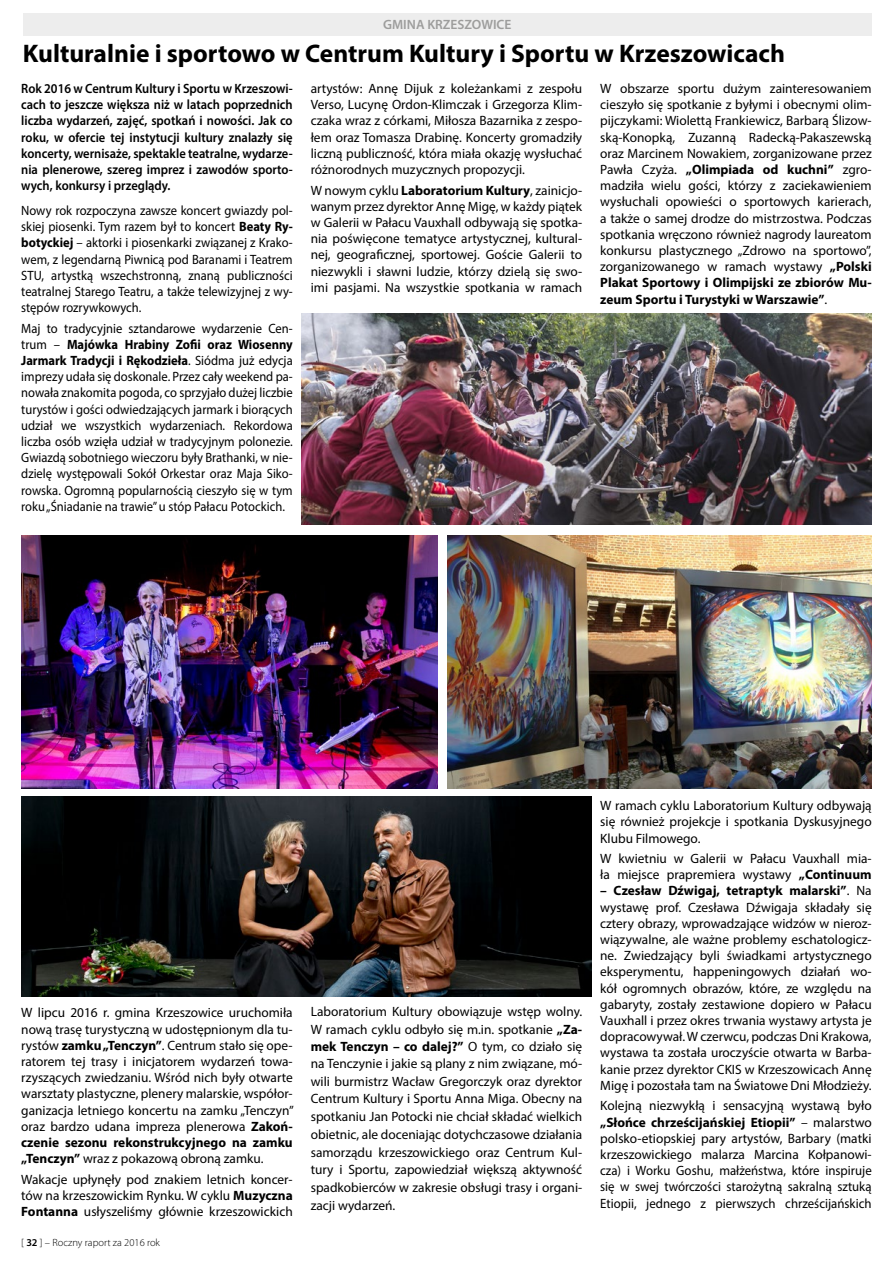
<style>
.page{position:relative;width:893px;height:1263px;background:#fff}
.page>*{position:absolute;margin:0;border:0;box-sizing:border-box;transform-origin:0 0}
.t1{font:700 25.5px "Myriad Pro";color:#000}
.t2{font:13.5px/16.2px "Myriad Pro";color:#000;text-align:justify}
.t3{font:13.5px/16.2px "Myriad Pro";color:#000;text-align:justify;scale:.93 1}
.t4{font:600 13.5px/16.2px "Myriad Pro";color:#000;text-align:justify;scale:.93 1}
.t5{font:600 13.5px "Myriad Pro";color:#9d9d9c}
.t6{font:300 10.5px "Myriad Pro";color:#000}
.s1{font-weight:700}
.s2{font-weight:600}
</style>
<div class="page">
<div style="left:23px;top:13px;width:849px;height:22px;background:#ededed"></div>
<img style="left:21px;top:535px;width:416px;height:254px">
<img style="left:21px;top:797px;width:570px;height:199px">
<img style="left:302px;top:313px;width:570px;height:212px">
<img style="left:448px;top:535px;width:424px;height:254px">
<p class="t5" style="left:383px;top:16px;width:130px">GMINA KRZESZOWICE</p>
<h1 class="t1" style="left:23px;top:36px;width:764px">Kulturalnie i sportowo w Centrum Kultury i Sportu w Krzeszowicach</h1>
<p class="t4" style="left:21px;top:80px;width:293px">Rok 2016 w Centrum Kultury i Sportu w Krzeszowi&shy;cach to jeszcze większa niż w latach poprzednich liczba wydarzeń, zajęć, spotkań i nowości. Jak co roku, w ofercie tej instytucji kultury znalazły się koncerty, wernisaże, spektakle teatralne, wydarze&shy;nia plenerowe, szereg imprez i zawodów sporto&shy;wych, konkursy i przeglądy.</p>
<p class="t3" style="left:21px;top:202px;width:293px">Nowy rok rozpoczyna zawsze koncert gwiazdy pol&shy;skiej piosenki. Tym razem był to koncert <span class="s1">Beaty Ry&shy;botyckiej</span> – aktorki i piosenkarki związanej z Krako&shy;wem, z legendarną Piwnicą pod Baranami i Teatrem STU, artystką wszechstronną, znaną publiczności teatralnej Starego Teatru, a także telewizyjnej z wy&shy;stępów rozrywkowych.</p>
<p class="t3" style="left:21px;top:320px;width:293px">Maj to tradycyjnie sztandarowe wydarzenie Cen&shy;trum – <span class="s1">Majówka Hrabiny Zofii oraz Wiosenny Jarmark Tradycji i Rękodzieła</span>. Siódma już edycja imprezy udała się doskonale. Przez cały weekend pa&shy;nowała znakomita pogoda, co sprzyjało dużej liczbie turystów i gości odwiedzających jarmark i biorących udział we wszystkich wydarzeniach. Rekordowa liczba osób wzięła udział w tradycyjnym polonezie.<br>Gwiazdą sobotniego wieczoru były Brathanki, w nie&shy;dzielę występowali Sokół Orkestar oraz Maja Siko&shy;rowska. Ogromną popularnością cieszyło się w tym roku „Śniadanie na trawie” u stóp Pałacu Potockich.</p>
<p class="t2" style="left:311px;top:80px;width:273px">artystów: Annę Dijuk z koleżankami z zespołu Verso, Lucynę Ordon-Klimczak i Grzegorza Klim&shy;czaka wraz z córkami, Miłosza Bazarnika z zespo&shy;łem oraz Tomasza Drabinę. Koncerty gromadziły liczną publiczność, która miała okazję wysłuchać różnorodnych muzycznych propozycji.</p>
<p class="t2" style="left:311px;top:182px;width:273px">W nowym cyklu <span class="s1">Laboratorium Kultury</span>, zainicjo&shy;wanym przez dyrektor Annę Migę, w każdy piątek w Galerii w Pałacu Vauxhall odbywają się spotka&shy;nia poświęcone tematyce artystycznej, kultural&shy;nej, geograficznej, sportowej. Goście Galerii to niezwykli i sławni ludzie, którzy dzielą się swo&shy;imi pasjami. Na wszystkie spotkania w ramach</p>
<p class="t2" style="left:600px;top:80px;width:273px">W obszarze sportu dużym zainteresowaniem cieszyło się spotkanie z byłymi i obecnymi olim&shy;pijczykami: Wiolettą Frankiewicz, Barbarą Ślizow&shy;ską-Konopką, Zuzanną Radecką-Pakaszewską oraz Marcinem Nowakiem, zorganizowane przez Pawła Czyża. <span class="s1">„Olimpiada od kuchni”</span> zgro&shy;madziła wielu gości, którzy z zaciekawieniem wysłuchali opowieści o sportowych karierach, a także o samej drodze do mistrzostwa. Podczas spotkania wręczono również nagrody laureatom konkursu plastycznego „Zdrowo na sportowo”, zorganizowanego w ramach wystawy <span class="s1">„Polski Plakat Sportowy i Olimpijski ze zbiorów Mu&shy;zeum Sportu i Turystyki w Warszawie”</span>.</p>
<p class="t2" style="left:21px;top:1004px;width:274px">W lipcu 2016 r. gmina Krzeszowice uruchomiła nową trasę turystyczną w udostępnionym dla tu&shy;rystów <span class="s1">zamku „Tenczyn”</span>. Centrum stało się ope&shy;ratorem tej trasy i inicjatorem wydarzeń towa&shy;rzyszących zwiedzaniu. Wśród nich były otwarte warsztaty plastyczne, plenery malarskie, współor&shy;ganizacja letniego koncertu na zamku „Tenczyn” oraz bardzo udana impreza plenerowa <span class="s1">Zakoń&shy;czenie sezonu rekonstrukcyjnego na zamku „Tenczyn”</span> wraz z pokazową obroną zamku.</p>
<p class="t2" style="left:21px;top:1171px;width:273px">Wakacje upłynęły pod znakiem letnich koncer&shy;tów na krzeszowickim Rynku. W cyklu <span class="s1">Muzyczna Fontanna</span> usłyszeliśmy głównie krzeszowickich</p>
<p class="t6" style="left:21px;top:1237px;width:140px">[ <span class="s2">32</span> ] – Roczny raport za 2016 rok</p>
<p class="t2" style="left:311px;top:1003px;width:273px;line-height:17.5px">Laboratorium Kultury obowiązuje wstęp wolny.<br>W ramach cyklu odbyło się m.in. spotkanie <span class="s1">„Za&shy;mek Tenczyn – co dalej?”</span> O tym, co działo się na Tenczynie i jakie są plany z nim związane, mó&shy;wili burmistrz Wacław Gregorczyk oraz dyrektor Centrum Kultury i Sportu Anna Miga. Obecny na spotkaniu Jan Potocki nie chciał składać wielkich obietnic, ale doceniając dotychczasowe działania samorządu krzeszowickiego oraz Centrum Kul&shy;tury i Sportu, zapowiedział większą aktywność spadkobierców w zakresie obsługi trasy i organi&shy;zacji wydarzeń.</p>
<p class="t2" style="left:600px;top:797px;width:273px">W ramach cyklu Laboratorium Kultury odbywają się również projekcje i spotkania Dyskusyjnego Klubu Filmowego.</p>
<p class="t2" style="left:600px;top:850px;width:273px">W kwietniu w Galerii w Pałacu Vauxhall mia&shy;ła miejsce prapremiera wystawy <span class="s1">„Continuum</span></p>
<p class="t2" style="left:600px;top:883px;width:273px"><span class="s1">– Czesław Dźwigaj, tetraptyk malarski”</span>. Na wystawę prof. Czesława Dźwigaja składały się cztery obrazy, wprowadzające widzów w nieroz&shy;wiązywalne, ale ważne problemy eschatologicz&shy;ne. Zwiedzający byli świadkami artystycznego eksperymentu, happeningowych działań wo&shy;kół ogromnych obrazów, które, ze względu na gabaryty, zostały zestawione dopiero w Pałacu Vauxhall i przez okres trwania wystawy artysta je dopracowywał. W czerwcu, podczas Dni Krakowa, wystawa ta została uroczyście otwarta w Barba&shy;kanie przez dyrektor CKIS w Krzeszowicach Annę Migę i pozostała tam na Światowe Dni Młodzieży.</p>
<p class="t2" style="left:600px;top:1097px;width:273px">Kolejną niezwykłą i sensacyjną wystawą było <span class="s1">„Słońce chrześcijańskiej Etiopii”</span> – malarstwo polsko-etiopskiej pary artystów, Barbary (matki krzeszowickiego malarza Marcina Kołpanowi&shy;cza) i Worku Goshu, małżeństwa, które inspiruje się w swej twórczości starożytną sakralną sztuką Etiopii, jednego z pierwszych chrześcijańskich</p>
</div>
